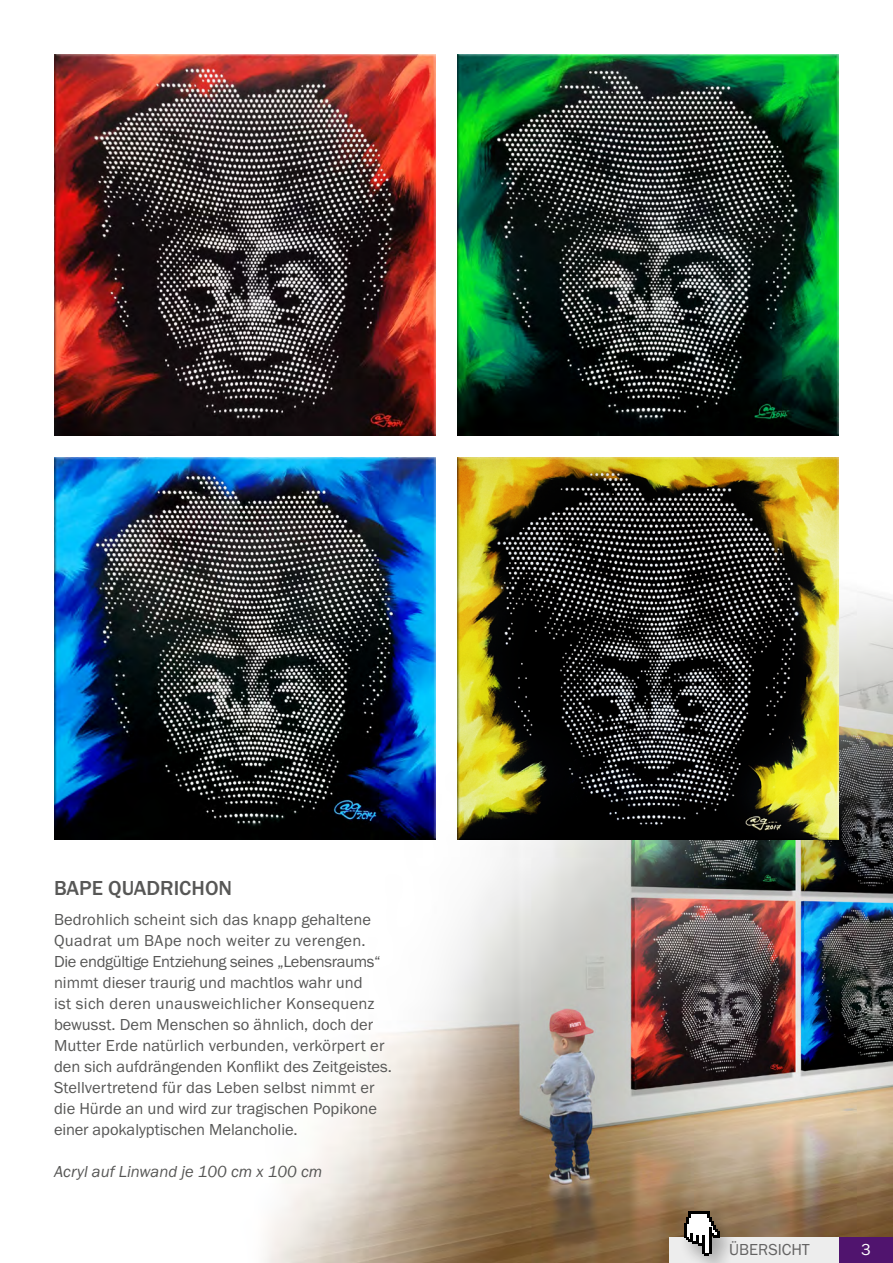
<style>
.page{position:relative;width:893px;height:1263px;background:#fff}
.page>*{position:absolute;margin:0;border:0;box-sizing:border-box;transform-origin:0 0}
.t1{font:500 21px "Franklin Gothic URW";color:#575756}
.t2{font:16.5px/21px "Franklin Gothic URW Boo";color:#575756}
.t3{font:16.5px "Franklin Gothic URW Boo Ita";color:#575756}
.t4{font:16.5px "Franklin Gothic URW Boo";color:#646363}
.t5{font:16.5px "Franklin Gothic URW Boo";color:#fff}
</style>
<div class="page">
<img style="left:206px;top:592px;width:687px;height:671px">
<img style="left:54px;top:54px;width:382px;height:382px">
<img style="left:457px;top:54px;width:382px;height:382px">
<img style="left:54px;top:457px;width:382px;height:382px">
<img style="left:457px;top:457px;width:382px;height:382px">
<div style="left:839px;top:1237px;width:54px;height:26px;background:#50146e"></div>
<div style="left:669px;top:1237px;width:170px;height:26px;background:#ededed"></div>
<div style="left:677px;top:1207px;width:63px;height:56px;background:#000;opacity:.3"></div>
<svg style="left:685px;top:1211px;width:34px;height:45px"></svg>
<p class="t1" style="left:54px;top:875px;width:180px">BAPE QUADRICHON</p>
<p class="t2" style="left:54px;top:909px;width:340px">Bedrohlich scheint sich das knapp gehaltene Quadrat um BApe noch weiter zu verengen.<br>Die endgültige Entziehung seines „Lebensraums“ nimmt dieser traurig und machtlos wahr und<br>ist sich deren unausweichlicher Konsequenz bewusst. Dem Menschen so ähnlich, doch der Mutter Erde natürlich verbunden, verkörpert er den sich aufdrängenden Konflikt des Zeitgeistes.<br>Stellvertretend für das Leben selbst nimmt er die Hürde an und wird zur tragischen Popikone einer apokalyptischen Melancholie.</p>
<p class="t3" style="left:54px;top:1161px;width:270px">Acryl auf Linwand je 100 cm x 100 cm</p>
<p class="t4" style="left:729px;top:1239px;width:82px">ÜBERSICHT</p>
<p class="t5" style="left:861px;top:1239px;width:11px">3</p>
</div>
